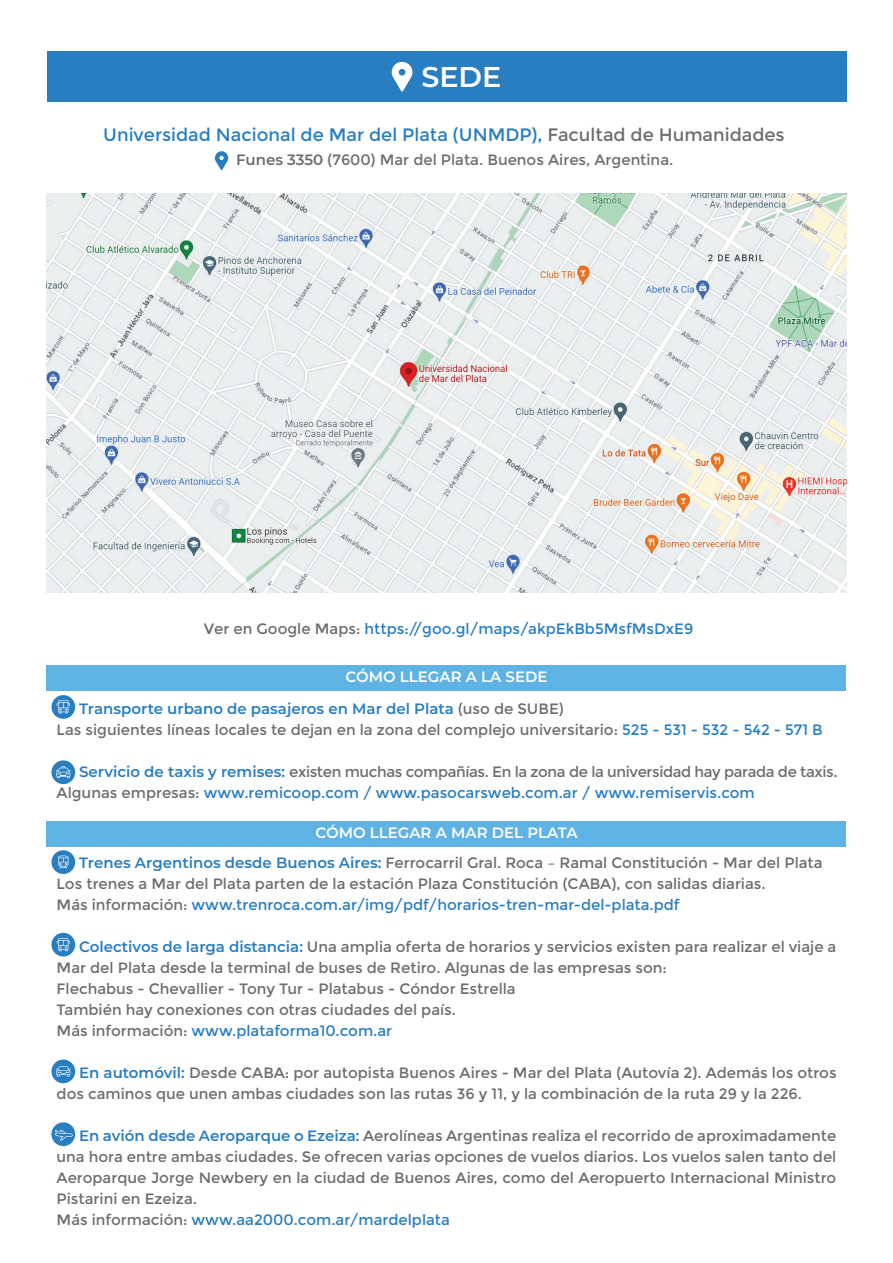
<style>
.page{position:relative;width:893px;height:1263px;background:#fff}
.page>*{position:absolute;margin:0;border:0;box-sizing:border-box;transform-origin:0 0}
.t1{font:600 28.65px "Montserrat";color:#fff}
.t2{font:18px "Montserrat";color:#297ec2}
.t3{font:15px/21px "Montserrat";color:#6c6d70}
.t4{font:15px "Montserrat";color:#297ec2}
.t5{font:600 15px "Montserrat";color:#fff}
.s1{color:#6c6d70}
.s2{font-weight:600}
.s3{font-weight:600;color:#297ec2}
.s4{color:#297ec2}
</style>
<div class="page">
<div style="left:47px;top:665px;width:799px;height:25px;background:#5eb3e4"></div>
<div style="left:47px;top:821px;width:799px;height:25px;background:#5eb3e4"></div>
<div style="left:47px;top:52px;width:799px;height:50px;background:#297ec2"></div>
<svg style="left:392px;top:62px;width:20px;height:30px"></svg>
<svg style="left:215px;top:151px;width:13px;height:19px"></svg>
<div style="left:51px;top:1122px;width:24px;height:24px;background:#297ec2;border-radius:50%"></div>
<svg style="left:55px;top:1130px;width:18px;height:10px"></svg>
<div style="left:51px;top:760px;width:24px;height:24px;background:#297ec2;border-radius:50%"></div>
<svg style="left:56px;top:766px;width:15px;height:12px"></svg>
<div style="left:51px;top:933px;width:24px;height:23px;background:#297ec2;border-radius:50%"></div>
<svg style="left:57px;top:938px;width:13px;height:13px"></svg>
<div style="left:51px;top:695px;width:24px;height:24px;background:#297ec2;border-radius:50%"></div>
<svg style="left:57px;top:700px;width:13px;height:13px"></svg>
<div style="left:51px;top:850px;width:24px;height:24px;background:#297ec2;border-radius:50%"></div>
<svg style="left:58px;top:855px;width:10px;height:14px"></svg>
<div style="left:51px;top:1059px;width:24px;height:24px;background:#297ec2;border-radius:50%"></div>
<svg style="left:56px;top:1066px;width:15px;height:11px"></svg>
<img style="left:47px;top:193px;width:799px;height:399px">
<h1 class="t1" style="left:421px;top:57px;width:81px">SEDE</h1>
<p class="t2" style="left:103px;top:124px;width:683px">Universidad Nacional de Mar del Plata (UNMDP), <span class="s1">Facultad de Humanidades</span></p>
<p class="t3" style="left:236px;top:149px;width:439px"><span class="s2">Funes 3350</span> (7600) Mar del Plata. Buenos Aires, Argentina.</p>
<p class="t4" style="left:204px;top:620px;width:491px"><span class="s1">Ver en Google Maps:</span> https://goo.gl/maps/akpEkBb5MsfMsDxE9</p>
<p class="t5" style="left:345px;top:666px;width:204px">CÓMO LLEGAR A LA SEDE</p>
<p class="t3" style="left:57px;top:699px;width:768px;text-indent:22px"><span class="s3">Transporte urbano de pasajeros en Mar del Plata</span> (uso de SUBE)<br>Las siguientes líneas locales te dejan en la zona del complejo universitario: <span class="s4">525 - 531 - 532 - 542 - 571 B</span></p>
<p class="t3" style="left:57px;top:762px;width:783px;text-indent:22px"><span class="s3">Servicio de taxis y remises:</span> existen muchas compañías. En la zona de la universidad hay parada de taxis.<br>Algunas empresas: <span class="s4">www.remicoop.com / www.pasocarsweb.com.ar / www.remiservis.com</span></p>
<p class="t5" style="left:315px;top:822px;width:264px">CÓMO LLEGAR A MAR DEL PLATA</p>
<p class="t3" style="left:57px;top:852px;width:767px;text-indent:22px"><span class="s3">Trenes Argentinos desde Buenos Aires:</span> Ferrocarril Gral. Roca – Ramal Constitución - Mar del Plata<br>Los trenes a Mar del Plata parten de la estación Plaza Constitución (CABA), con salidas diarias.<br>Más información: <span class="s4">www.trenroca.com.ar/img/pdf/horarios-tren-mar-del-plata.pdf</span></p>
<p class="t3" style="left:57px;top:936px;width:781px;text-indent:22px"><span class="s3">Colectivos de larga distancia:</span> Una amplia oferta de horarios y servicios existen para realizar el viaje a Mar del Plata desde la terminal de buses de Retiro. Algunas de las empresas son:<br>Flechabus - Chevallier - Tony Tur - Platabus - Cóndor Estrella<br>También hay conexiones con otras ciudades del país.<br>Más información: <span class="s4">www.plataforma10.com.ar</span></p>
<p class="t3" style="left:57px;top:1062px;width:781px;text-indent:22px"><span class="s3">En automóvil:</span> Desde CABA: por autopista Buenos Aires - Mar del Plata (Autovía 2). Además los otros dos caminos que unen ambas ciudades son las rutas 36 y 11, y la combinación de la ruta 29 y la 226.</p>
<p class="t3" style="left:57px;top:1125px;width:781px;text-indent:22px"><span class="s3">En avión desde Aeroparque o Ezeiza:</span> Aerolíneas Argentinas realiza el recorrido de aproximadamente una hora entre ambas ciudades. Se ofrecen varias opciones de vuelos diarios. Los vuelos salen tanto del Aeroparque Jorge Newbery en la ciudad de Buenos Aires, como del Aeropuerto Internacional Ministro Pistarini en Ezeiza.<br>Más información: <span class="s4">www.aa2000.com.ar/mardelplata</span></p>
</div>
